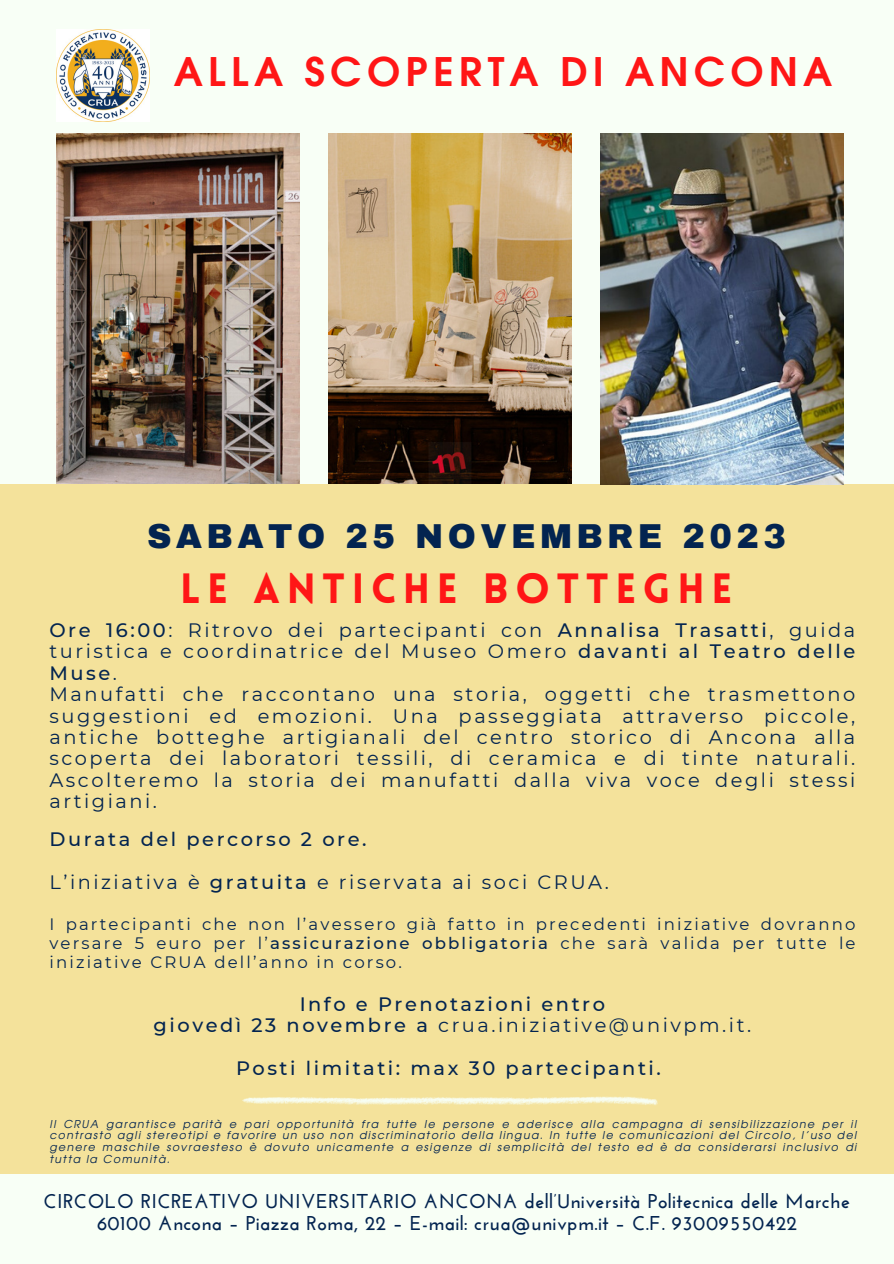
<style>
.page{position:relative;width:894px;height:1264px;background:#fff}
.page>*{position:absolute;margin:0;border:0;box-sizing:border-box;transform-origin:0 0}
.t1{font:900 41.4px "Lovelo";letter-spacing:.16em;color:#ff1616}
.t2{font:700 39.45px "Evolventa";letter-spacing:.13em;color:#ff1616}
.t3{font:900 33.9px "Archivo";letter-spacing:.13em;color:#032450}
.t4{font:700 19.95px "Josefin Sans";letter-spacing:.02em;color:#032450}
.t5{font:19.35px/21.3px "Montserrat";letter-spacing:.13em;color:#032450;text-align:justify}
.t6{font:500 19.35px "Montserrat";letter-spacing:.13em;color:#032450}
.t7{font:16.5px/19.2px "Montserrat";letter-spacing:.13em;color:#032450;text-align:justify}
.t8{font:italic 10.8px/11.7px "Evolventa";letter-spacing:.13em;color:#032450;text-align:justify}
.s1{font-weight:500}
</style>
<div class="page">
<div style="left:0;top:0;width:893px;height:1263px;background:#f8fff6"></div>
<img style="left:328px;top:134px;width:243px;height:351px">
<img style="left:57px;top:134px;width:243px;height:351px">
<div style="left:0;top:485px;width:893px;height:689px;background:#f4e29b"></div>
<img style="left:600px;top:134px;width:243px;height:351px">
<img style="left:57px;top:29px;width:92px;height:93px">
<svg style="left:242px;top:1096px;width:416px;height:9px"></svg>
<p class="t2" style="left:174px;top:54px;width:659px">ALLA SCOPERTA DI ANCONA</p>
<p class="t3" style="left:147px;top:518px;width:640px">SABATO 25 NOVEMBRE 2023</p>
<p class="t1" style="left:180px;top:572px;width:553px">LE ANTICHE BOTTEGHE</p>
<p class="t5" style="left:49px;top:619px;width:807px"><span class="s1">Ore 16:00</span>: Ritrovo dei partecipanti con <span class="s1">Annalisa Trasatti</span>, guida turistica e coordinatrice del Museo Omero <span class="s1">davanti al Teatro delle Muse</span>.</p>
<p class="t5" style="left:49px;top:683px;width:807px">Manufatti che raccontano una storia, oggetti che trasmettono suggestioni ed emozioni. Una passeggiata attraverso piccole, antiche botteghe artigianali del centro storico di Ancona alla scoperta dei laboratori tessili, di ceramica e di tinte naturali.<br>Ascolteremo la storia dei manufatti dalla viva voce degli stessi artigiani.</p>
<p class="t6" style="left:49px;top:827px;width:318px">Durata del percorso 2 ore.</p>
<p class="t5" style="left:49px;top:871px;width:560px">L’iniziativa è <span class="s1">gratuita</span> e riservata ai soci CRUA.</p>
<p class="t7" style="left:49px;top:914px;width:807px">I partecipanti che non l’avessero già fatto in precedenti iniziative dovranno versare 5 euro per l’<span class="s1">assicurazione obbligatoria</span> che sarà valida per tutte le iniziative CRUA dell’anno in corso.</p>
<p class="t6" style="left:299px;top:991px;width:307px">Info e Prenotazioni entro</p>
<p class="t5" style="left:154px;top:1014px;width:599px"><span class="s1">giovedì 23 novembre a</span> crua.iniziative@univpm.it.</p>
<p class="t6" style="left:236px;top:1056px;width:426px">Posti limitati: max 30 partecipanti.</p>
<p class="t8" style="left:49px;top:1118px;width:808px">Il CRUA garantisce parità e pari opportunità fra tutte le persone e aderisce alla campagna di sensibilizzazione per il contrasto agli stereotipi e favorire un uso non discriminatorio della lingua. In tutte le comunicazioni del Circolo, l’uso del genere maschile sovraesteso è dovuto unicamente a esigenze di semplicità del testo ed è da considerarsi inclusivo di tutta la Comunità.</p>
<p class="t4" style="left:43px;top:1192px;width:807px">CIRCOLO RICREATIVO UNIVERSITARIO ANCONA dell’Università Politecnica delle Marche</p>
<p class="t4" style="left:97px;top:1215px;width:701px">60100 Ancona – Piazza Roma, 22 – E-mail: crua@univpm.it – C.F. 93009550422</p>
</div>
